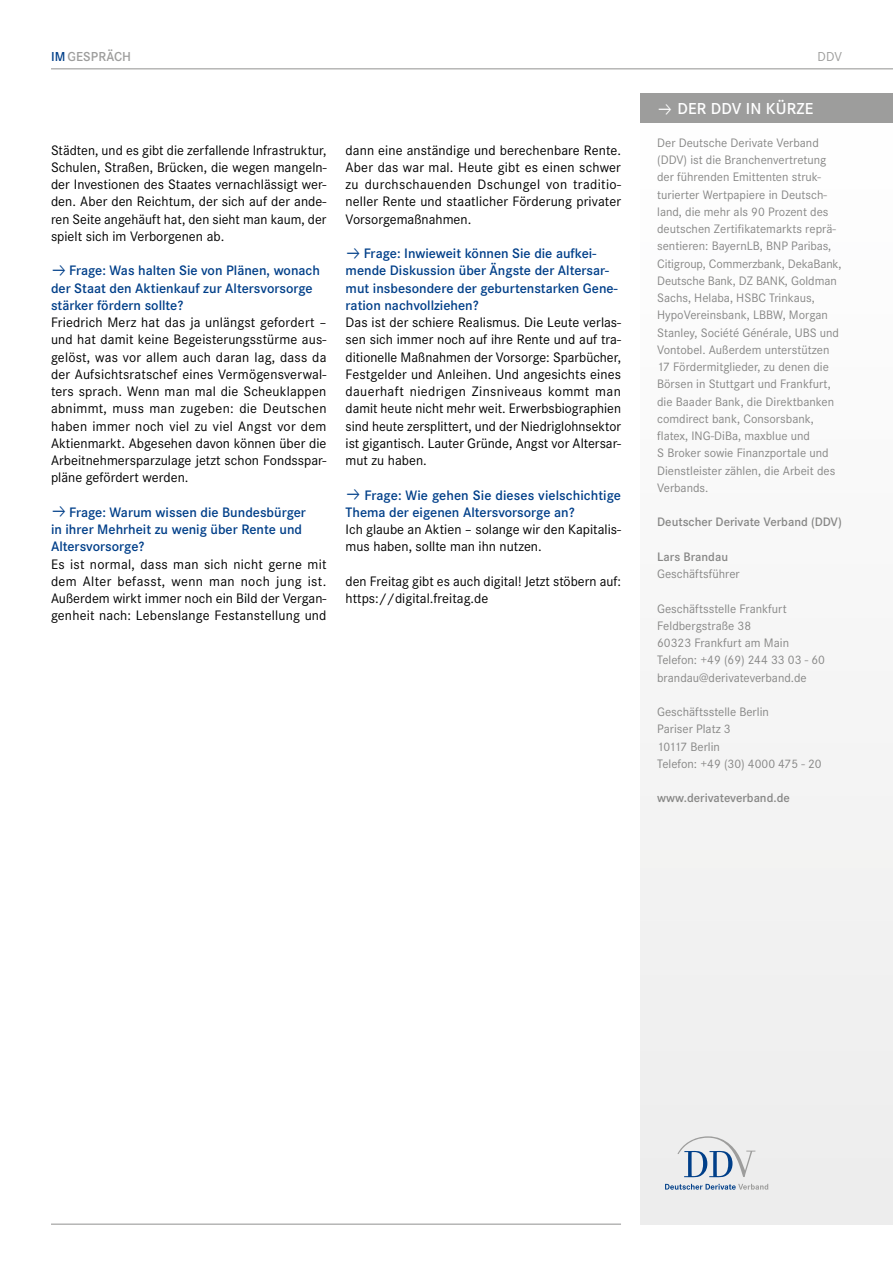
<style>
.page{position:relative;width:893px;height:1263px;background:#fff}
.page>*{position:absolute;margin:0;border:0;box-sizing:border-box;transform-origin:0 0}
.t1{font:16.5px "Corporate STOT Dem";letter-spacing:.01em;color:#fff}
.t2{font:14.25px/17.2px "Corporate STOT";color:#000;text-align:justify}
.t3{font:14.25px/17.2px "Corporate STOT Dem";color:#003f89}
.t4{font:13.5px "Corporate STOT Dem";letter-spacing:.01em;color:#9d9d9c}
.t5{font:13.5px "Corporate STOT";color:#9d9d9c}
.t6{font:12.75px/17.2px "Corporate STOT";color:#878786}
.t7{font:12.75px "Corporate STOT Dem";color:#878786}
.s1{color:#003f89}
</style>
<div class="page">
<div style="left:640px;top:86px;width:253px;height:1139px;background:#f6f6f6"></div>
<hr style="left:51px;top:68px;width:842px;height:1px;background:#9d9d9c">
<div style="left:640px;top:94px;width:253px;height:29px;background:#9d9d9c"></div>
<svg style="left:677px;top:1136px;width:78px;height:41px"></svg>
<svg style="left:665px;top:1184px;width:103px;height:6px"></svg>
<hr style="left:51px;top:1223px;width:570px;height:2px;background:#9d9d9c">
<p class="t4" style="left:51px;top:49px;width:82px"><span class="s1">IM</span>GESPRÄCH</p>
<p class="t5" style="left:817px;top:49px;width:26px">DDV</p>
<p class="t2" style="left:51px;top:141px;width:277px">Städten, und es gibt die zerfallende Infrastruktur, Schulen, Straßen, Brücken, die wegen mangeln&shy;der Investionen des Staates vernachlässigt wer&shy;den. Aber den Reichtum, der sich auf der ande&shy;ren Seite angehäuft hat, den sieht man kaum, der spielt sich im Verborgenen ab.</p>
<p class="t3" style="left:51px;top:262px;width:270px;text-indent:18px">Frage: Was halten Sie von Plänen, wonach der Staat den Aktienkauf zur Altersvorsorge stärker fördern sollte?</p>
<p class="t2" style="left:51px;top:314px;width:277px">Friedrich Merz hat das ja unlängst gefordert – und hat damit keine Begeisterungsstürme aus&shy;gelöst, was vor allem auch daran lag, dass da der Aufsichtsratschef eines Vermögensverwal&shy;ters sprach. Wenn man mal die Scheuklappen abnimmt, muss man zugeben: die Deutschen haben immer noch viel zu viel Angst vor dem Aktienmarkt. Abgesehen davon können über die Arbeitnehmersparzulage jetzt schon Fondsspar&shy;pläne gefördert werden.</p>
<p class="t3" style="left:51px;top:504px;width:256px;text-indent:18px">Frage: Warum wissen die Bundesbürger in ihrer Mehrheit zu wenig über Rente und<br>Altersvorsorge?</p>
<p class="t2" style="left:51px;top:555px;width:277px">Es ist normal, dass man sich nicht gerne mit dem Alter befasst, wenn man noch jung ist.<br>Außerdem wirkt immer noch ein Bild der Vergan&shy;genheit nach: Lebenslange Festanstellung und</p>
<p class="t2" style="left:346px;top:141px;width:277px">dann eine anständige und berechenbare Rente.<br>Aber das war mal. Heute gibt es einen schwer zu durchschauenden Dschungel von traditio&shy;neller Rente und staatlicher Förderung privater Vorsorgemaßnahmen.</p>
<p class="t3" style="left:346px;top:245px;width:273px;text-indent:18px">Frage: Inwieweit können Sie die aufkei&shy;mende Diskussion über Ängste der Altersar&shy;mut insbesondere der geburtenstarken Gene&shy;ration nachvollziehen?</p>
<p class="t2" style="left:346px;top:314px;width:277px">Das ist der schiere Realismus. Die Leute verlas&shy;sen sich immer noch auf ihre Rente und auf tra&shy;ditionelle Maßnahmen der Vorsorge: Sparbücher, Festgelder und Anleihen. Und angesichts eines dauerhaft niedrigen Zinsniveaus kommt man damit heute nicht mehr weit. Erwerbsbiographien sind heute zersplittert, und der Niedriglohnsektor ist gigantisch. Lauter Gründe, Angst vor Altersar&shy;mut zu haben.</p>
<p class="t3" style="left:346px;top:486px;width:277px;text-indent:19px">Frage: Wie gehen Sie dieses vielschichtige<br>Thema der eigenen Altersvorsorge an?</p>
<p class="t2" style="left:346px;top:521px;width:277px">Ich glaube an Aktien – solange wir den Kapitalis&shy;mus haben, sollte man ihn nutzen.</p>
<p class="t2" style="left:346px;top:573px;width:277px">den Freitag gibt es auch digital! Jetzt stöbern auf: https://digital.freitag.de</p>
<p class="t1" style="left:677px;top:99px;width:138px">DER DDV IN KÜRZE</p>
<p class="t6" style="left:657px;top:134px;width:186px">Der Deutsche Derivate Verband (DDV) ist die Branchenvertretung der führenden Emittenten struk&shy;turierter Wertpapiere in Deutsch&shy;land, die mehr als 90 Prozent des deutschen Zertifikatemarkts reprä&shy;sentieren: BayernLB, BNP Paribas,<br>Citigroup, Commerzbank, DekaBank,<br>Deutsche Bank, DZ BANK, Goldman<br>Sachs, Helaba, HSBC Trinkaus,<br>HypoVereinsbank, LBBW, Morgan<br>Stanley, Société Générale, UBS und<br>Vontobel. Außerdem unterstützen<br>17 Fördermitglieder, zu denen die<br>Börsen in Stuttgart und Frankfurt, die Baader Bank, die Direktbanken comdirect bank, Consorsbank, flatex, ING-DiBa, maxblue und<br>S Broker sowie Finanzportale und<br>Dienstleister zählen, die Arbeit des<br>Verbands.</p>
<p class="t7" style="left:657px;top:515px;width:186px">Deutscher Derivate Verband (DDV)</p>
<p class="t7" style="left:657px;top:549px;width:72px">Lars Brandau</p>
<p class="t6" style="left:657px;top:565px;width:84px">Geschäftsführer</p>
<p class="t6" style="left:657px;top:600px;width:169px">Geschäftsstelle Frankfurt<br>Feldbergstraße 38<br>60323 Frankfurt am Main<br>Telefon: +49 (69) 244 33 03 - 60 brandau@derivateverband.de</p>
<p class="t6" style="left:657px;top:703px;width:166px">Geschäftsstelle Berlin<br>Pariser Platz 3<br>10117 Berlin<br>Telefon: +49 (30) 4000 475 - 20</p>
<p class="t7" style="left:657px;top:791px;width:134px">www.derivateverband.de</p>
</div>
